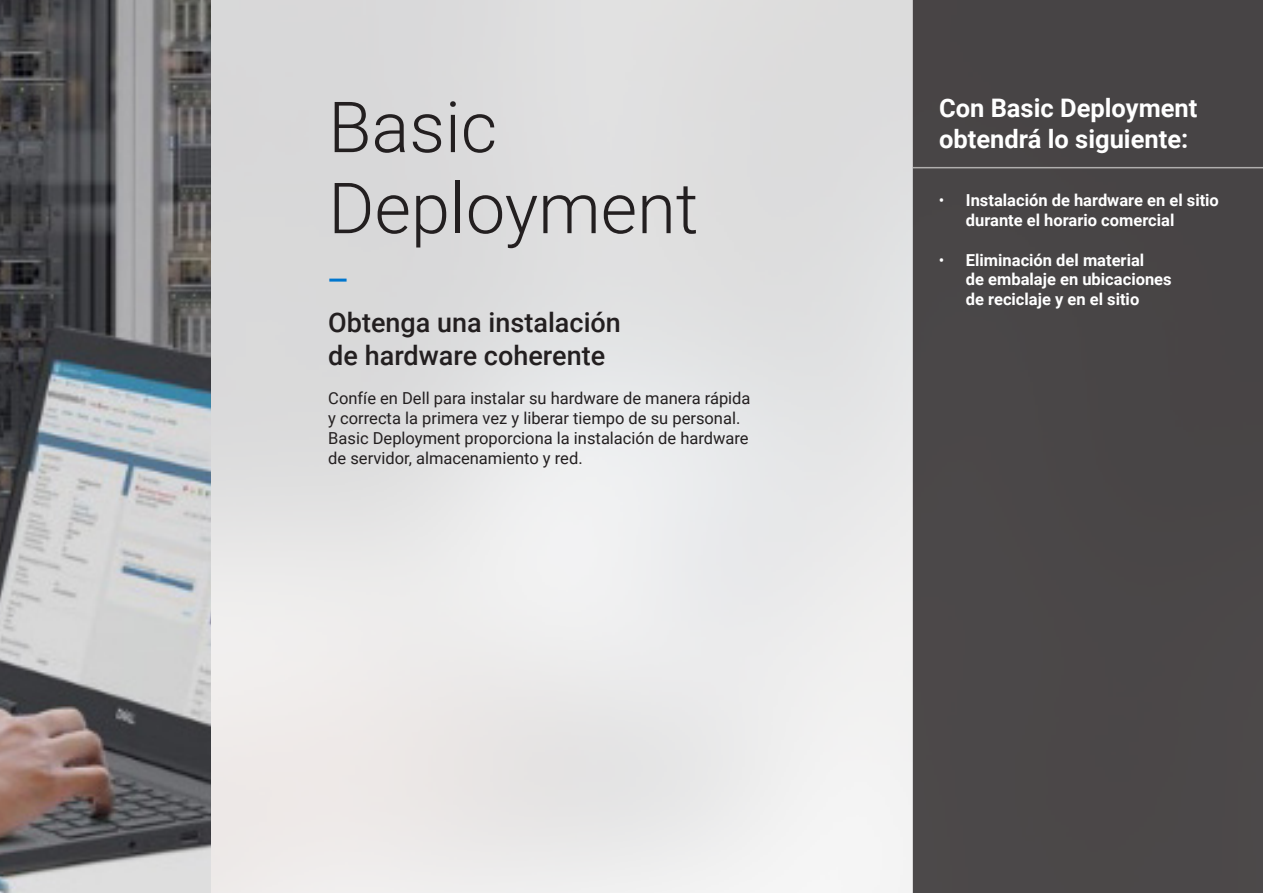
<style>
.page{position:relative;width:1263px;height:893px;background:#fff}
.page>*{position:absolute;margin:0;border:0;box-sizing:border-box;transform-origin:0 0}
.t1{font:300 70.5px/81px "Roboto";color:#231f20}
.t2{font:500 27px/32.4px "Roboto";color:#231f20}
.t3{font:700 25.5px/30.6px "Roboto";color:#fff}
.t4{font:700 25.5px "Roboto";color:#0076ce}
.t5{font:16.5px/19.8px "Roboto";color:#231f20}
.t6{font:700 16.5px/19.8px "Roboto";color:#fff}
.s1{font-weight:400}
</style>
<div class="page">
<div style="left:0;top:0;width:1263px;height:892px;background:linear-gradient(to bottom,#d8d9da,#f1f0ef)"></div>
<img style="left:0;top:0;width:211px;height:892px">
<div style="left:913px;top:0;width:350px;height:892px;background:#494647"></div>
<hr style="left:913px;top:167px;width:350px;height:1px;background:#cbc9c7">
<p class="t1" style="left:328px;top:84px;width:372px">Basic<br>Deployment</p>
<p class="t4" style="left:328px;top:262px;width:21px">—</p>
<p class="t2" style="left:328px;top:305px;width:294px">Obtenga una instalación de hardware coherente</p>
<p class="t5" style="left:328px;top:388px;width:424px">Confíe en Dell para instalar su hardware de manera rápida y correcta la primera vez y liberar tiempo de su personal.<br>Basic Deployment proporciona la instalación de hardware de servidor, almacenamiento y red.</p>
<p class="t3" style="left:939px;top:92px;width:260px">Con Basic Deployment obtendrá lo siguiente:</p>
<p class="t6" style="left:966px;top:190px;width:255px;text-indent:-27px"><span class="s1">•</span> Instalación de hardware en el sitio durante el horario comercial</p>
<p class="t6" style="left:966px;top:249px;width:207px;text-indent:-27px"><span class="s1">•</span> Eliminación del material<br>de embalaje en ubicaciones de reciclaje y en el sitio</p>
</div>
